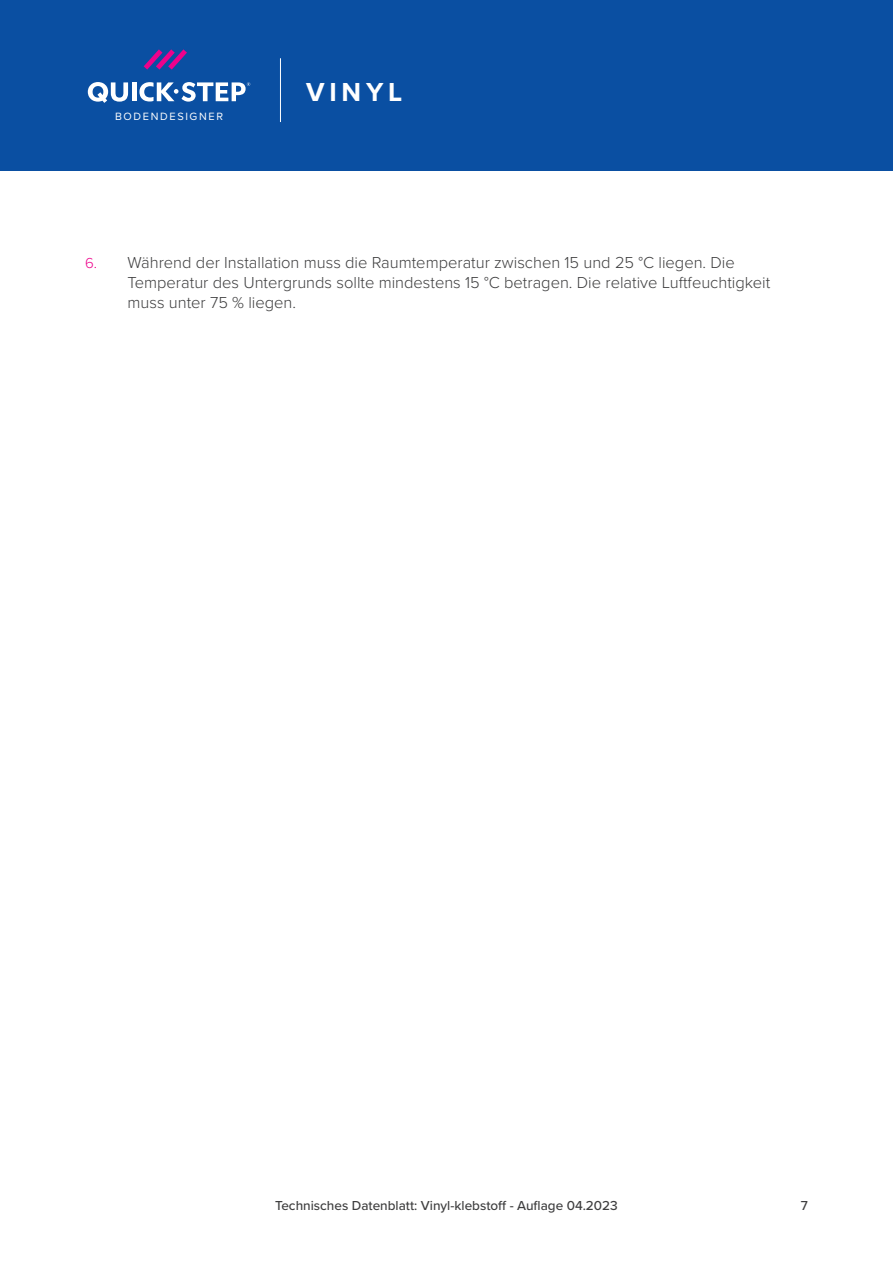
<style>
.page{position:relative;width:893px;height:1263px;background:#fff}
.page>*{position:absolute;margin:0;border:0;box-sizing:border-box;transform-origin:0 0}
.Range{font:700 27px "Proxima Nova";letter-spacing:.175em;color:#fff}
.t1{font:300 16.5px/19.8px "Proxima Nova";color:#3e3e3f}
.t2{font:500 13.5px "Proxima Nova";color:#3e3e3f}
.FloorDesigners{font:10.95px "Proxima Nova";letter-spacing:.15em;color:#fff}
.s1{font-size:15px;color:#ed028c}
</style>
<div class="page">
<div style="left:0;top:0;width:893px;height:170px;background:#0a4fa2"></div>
<hr style="left:280px;top:58px;width:1px;height:64px;background:#fff">
<svg style="left:144px;top:49px;width:43px;height:21px"></svg>
<svg style="left:88px;top:82px;width:40px;height:21px"></svg>
<hr style="left:132px;top:82px;width:4px;height:19px;background:#fff">
<svg style="left:139px;top:82px;width:111px;height:20px"></svg>
<p class="FloorDesigners" style="left:115px;top:108px;width:109px">BODENDESIGNER</p>
<p class="Range" style="left:306px;top:72px;width:98px">VINYL</p>
<p class="t1" style="left:128px;top:252px;width:644px;text-indent:-43px"><span class="s1">6.</span> Während der Installation muss die Raumtemperatur zwischen 15 und 25 °C liegen. Die<br>Temperatur des Untergrunds sollte mindestens 15 °C betragen. Die relative Luftfeuchtigkeit muss unter 75 % liegen.</p>
<p class="t2" style="left:275px;top:1195px;width:344px">Technisches Datenblatt: Vinyl-klebstof - Auflage 04.2023</p>
<p class="t2" style="left:801px;top:1195px;width:9px">7</p>
</div>
